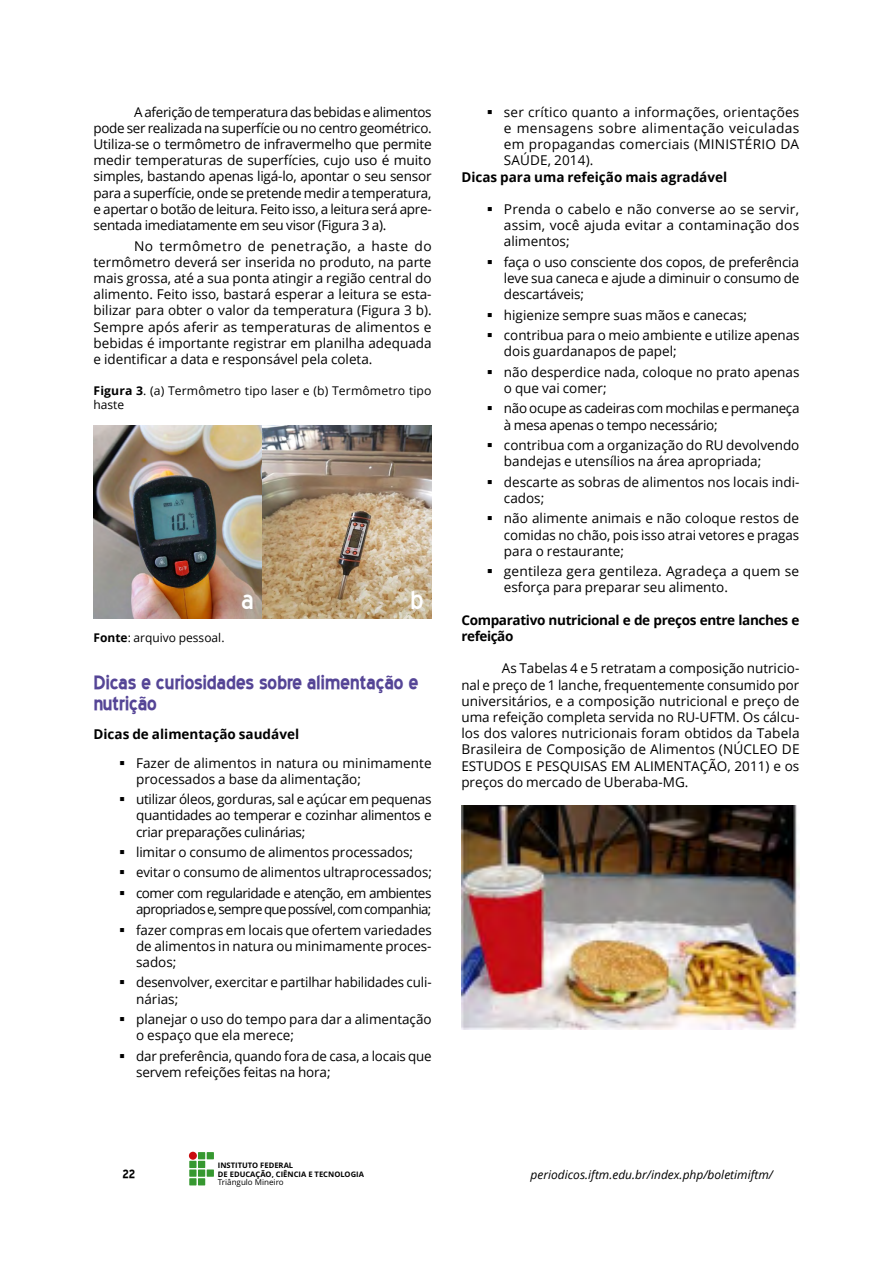
<style>
.page{position:relative;width:893px;height:1263px;background:#fff}
.page>*{position:absolute;margin:0;border:0;box-sizing:border-box;transform-origin:0 0}
.t1{font:33px "Blue Highway";color:#fff}
.t2{font:700 24px/21px "Blue Highway";letter-spacing:-.02em;color:#554596}
.t3{font:700 15px "Blue Highway";color:#000}
.t4{font:13.5px/16.2px "Open Sans";color:#000;text-align:justify}
.t5{font:13.5px/16.2px "Open Sans";letter-spacing:-.045em;color:#000;text-align:right}
.t6{font:13.5px/16.2px "Open Sans";letter-spacing:-.02em;color:#000}
.t7{font:700 13.5px "Open Sans";color:#000}
.t8{font:700 13.5px/16.2px "Open Sans";letter-spacing:-.025em;color:#000}
.t9{font:12px/14.4px "Open Sans";letter-spacing:.01em;color:#000}
.t10{font:italic 12px "Open Sans";color:#000}
.t11{font:7.95px "Open Sans";color:#000}
.t12{font:700 7.65px/8.7px "Open Sans";color:#000}
.s1{font-weight:700}
</style>
<div class="page">
<div style="left:198px;top:1152px;width:7px;height:7px;background:#369830"></div>
<div style="left:207px;top:1152px;width:7px;height:7px;background:#369830"></div>
<div style="left:207px;top:1169px;width:7px;height:8px;background:#369830"></div>
<div style="left:189px;top:1161px;width:8px;height:7px;background:#369830"></div>
<div style="left:198px;top:1161px;width:7px;height:7px;background:#369830"></div>
<div style="left:189px;top:1169px;width:8px;height:8px;background:#369830"></div>
<div style="left:198px;top:1169px;width:7px;height:8px;background:#369830"></div>
<div style="left:189px;top:1178px;width:8px;height:7px;background:#369830"></div>
<div style="left:198px;top:1178px;width:7px;height:7px;background:#369830"></div>
<div style="left:189px;top:1152px;width:8px;height:8px;background:#c90c0f;border-radius:50%"></div>
<img style="left:94px;top:425px;width:338px;height:194px">
<img style="left:461px;top:806px;width:338px;height:223px">
<p class="t4" style="left:94px;top:103px;width:340px;text-indent:40px">A aferição de temperatura das bebidas e alimentos pode ser realizada na superfície ou no centro geométrico.<br>Utiliza-se o termômetro de infravermelho que permite medir temperaturas de superfícies, cujo uso é muito simples, bastando apenas ligá-lo, apontar o seu sensor para a superfície, onde se pretende medir a temperatura, e apertar o botão de leitura. Feito isso, a leitura será apre&shy;sentada imediatamente em seu visor (Figura 3 a).</p>
<p class="t4" style="left:94px;top:237px;width:340px;text-indent:40px">No termômetro de penetração, a haste do termômetro deverá ser inserida no produto, na parte mais grossa, até a sua ponta atingir a região central do alimento. Feito isso, bastará esperar a leitura se esta&shy;bilizar para obter o valor da temperatura (Figura 3 b).<br>Sempre após aferir as temperaturas de alimentos e bebidas é importante registrar em planilha adequada e identificar a data e responsável pela coleta.</p>
<p class="t9" style="left:94px;top:383px;width:340px"><span class="s1">Figura 3</span>. (a) Termômetro tipo laser e (b) Termômetro tipo haste</p>
<h1 class="t1" style="left:241px;top:586px;width:14px">a</h1>
<h1 class="t1" style="left:410px;top:586px;width:15px">b</h1>
<p class="t9" style="left:94px;top:630px;width:132px"><span class="s1">Fonte</span>: arquivo pessoal.</p>
<h2 class="t2" style="left:94px;top:672px;width:327px">Dicas e curiosidades sobre alimentação e nutrição</h2>
<p class="t7" style="left:94px;top:724px;width:207px">Dicas de alimentação saudável</p>
<p class="t4" style="left:136px;top:754px;width:297px;text-indent:-17px">▪ Fazer de alimentos in natura ou minimamente processados a base da alimentação;</p>
<p class="t4" style="left:136px;top:791px;width:297px;text-indent:-17px">▪ utilizar óleos, gorduras, sal e açúcar em pequenas quantidades ao temperar e cozinhar alimentos e criar preparações culinárias;</p>
<p class="t4" style="left:119px;top:844px;width:296px">▪ limitar o consumo de alimentos processados;</p>
<p class="t4" style="left:119px;top:864px;width:314px">▪ evitar o consumo de alimentos ultraprocessados;</p>
<p class="t5" style="left:119px;top:884px;width:314px">▪ comer com regularidade e atenção, em ambientes apropriados e, sempre que possível, com companhia;</p>
<p class="t4" style="left:136px;top:921px;width:297px;text-indent:-17px">▪ fazer compras em locais que ofertem variedades de alimentos in natura ou minimamente proces&shy;sados;</p>
<p class="t4" style="left:136px;top:974px;width:297px;text-indent:-17px">▪ desenvolver, exercitar e partilhar habilidades culi&shy;nárias;</p>
<p class="t4" style="left:136px;top:1011px;width:297px;text-indent:-17px">▪ planejar o uso do tempo para dar a alimentação o espaço que ela merece;</p>
<p class="t4" style="left:136px;top:1047px;width:297px;text-indent:-17px">▪ dar preferência, quando fora de casa, a locais que servem refeições feitas na hora;</p>
<p class="t4" style="left:504px;top:103px;width:297px;text-indent:-17px">▪ ser crítico quanto a informações, orientações e mensagens sobre alimentação veiculadas em propagandas comerciais (MINISTÉRIO DA SAÚDE, 2014).</p>
<p class="t7" style="left:461px;top:167px;width:267px">Dicas para uma refeição mais agradável</p>
<p class="t4" style="left:504px;top:201px;width:297px;text-indent:-17px">▪ Prenda o cabelo e não converse ao se servir, assim, você ajuda evitar a contaminação dos alimentos;</p>
<p class="t4" style="left:504px;top:253px;width:297px;text-indent:-17px">▪ faça o uso consciente dos copos, de preferência leve sua caneca e ajude a diminuir o consumo de descartáveis;</p>
<p class="t4" style="left:487px;top:306px;width:262px">▪ higienize sempre suas mãos e canecas;</p>
<p class="t4" style="left:504px;top:327px;width:297px;text-indent:-17px">▪ contribua para o meio ambiente e utilize apenas dois guardanapos de papel;</p>
<p class="t4" style="left:504px;top:363px;width:297px;text-indent:-17px">▪ não desperdice nada, coloque no prato apenas o que vai comer;</p>
<p class="t6" style="left:504px;top:400px;width:297px;text-indent:-17px">▪ não ocupe as cadeiras com mochilas e permaneça à mesa apenas o tempo necessário;</p>
<p class="t4" style="left:504px;top:437px;width:297px;text-indent:-17px">▪ contribua com a organização do RU devolvendo bandejas e utensílios na área apropriada;</p>
<p class="t4" style="left:504px;top:473px;width:297px;text-indent:-17px">▪ descarte as sobras de alimentos nos locais indi&shy;cados;</p>
<p class="t4" style="left:504px;top:510px;width:297px;text-indent:-17px">▪ não alimente animais e não coloque restos de comidas no chão, pois isso atrai vetores e pragas para o restaurante;</p>
<p class="t4" style="left:504px;top:563px;width:297px;text-indent:-17px">▪ gentileza gera gentileza. Agradeça a quem se esforça para preparar seu alimento.</p>
<p class="t8" style="left:461px;top:611px;width:339px">Comparativo nutricional e de preços entre lanches e refeição</p>
<p class="t4" style="left:461px;top:660px;width:340px;text-indent:40px">As Tabelas 4 e 5 retratam a composição nutricio&shy;nal e preço de 1 lanche, frequentemente consumido por universitários, e a composição nutricional e preço de uma refeição completa servida no RU-UFTM. Os cálcu&shy;los dos valores nutricionais foram obtidos da Tabela Brasileira de Composição de Alimentos (NÚCLEO DE ESTUDOS E PESQUISAS EM ALIMENTAÇÃO, 2011) e os preços do mercado de Uberaba-MG.</p>
<p class="t3" style="left:122px;top:1167px;width:14px">22</p>
<p class="t12" style="left:218px;top:1161px;width:148px">INSTITUTO FEDERAL<br>DE EDUCAÇÃO, CIÊNCIA E TECNOLOGIA</p>
<p class="t11" style="left:218px;top:1179px;width:67px">Triângulo Mineiro</p>
<p class="t10" style="left:531px;top:1166px;width:244px">periodicos.iftm.edu.br/index.php/boletimiftm/</p>
</div>
